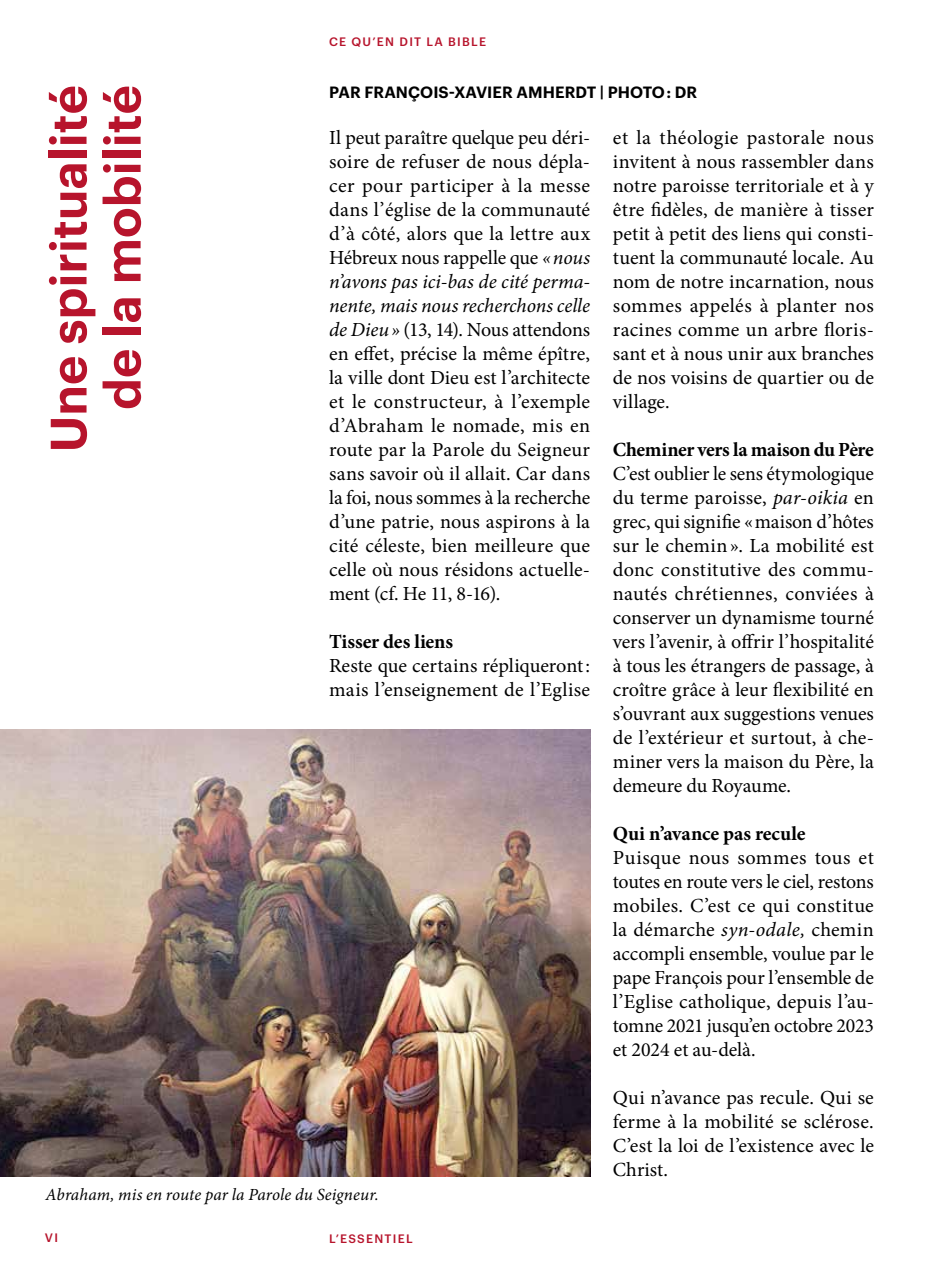
<style>
.page{position:relative;width:942px;height:1276px;background:#fff}
.page>*{position:absolute;margin:0;border:0;box-sizing:border-box;transform-origin:0 0}
.t1{font:600 50px/54px "Graphik";color:#b7142c;text-align:right}
.t2{font:20px/24px "Minion Pro";color:#000;text-align:justify}
.t3{font:700 20px "Minion Pro";letter-spacing:-.01em;color:#000}
.t4{font:italic 17px "Minion Pro";letter-spacing:.005em;color:#000}
.t5{font:600 16px "Graphik";letter-spacing:.005em;color:#000}
.t6{font:500 12px "Graphik";letter-spacing:.105em;color:#b7142c}
.s1{font-style:italic}
</style>
<div class="page">
<img style="left:0;top:729px;width:590px;height:447px">
<h1 class="t1" style="left:37px;top:452px;width:369px;rotate:-90deg">Une spiritualité de la mobilité</h1>
<p class="t6" style="left:329px;top:33px;width:158px">CE QU’EN DIT LA BIBLE</p>
<p class="t5" style="left:329px;top:80px;width:369px">PAR FRANÇOIS-XAVIER AMHERDT | PHOTO : DR</p>
<p class="t2" style="left:329px;top:126px;width:262px">Il peut paraître quelque peu déri&shy;soire de refuser de nous dépla&shy;cer pour participer à la messe dans l’église de la communauté d’à côté, alors que la lettre aux Hébreux nous rappelle que <span class="s1">«nous n’avons pas ici-bas de cité perma&shy;nente, mais nous recherchons celle de Dieu»</span> (13, 14). Nous attendons en effet, précise la même épître, la ville dont Dieu est l’architecte et le constructeur, à l’exemple d’Abraham le nomade, mis en route par la Parole du Seigneur sans savoir où il allait. Car dans la foi, nous sommes à la recherche d’une patrie, nous aspirons à la cité céleste, bien meilleure que celle où nous résidons actuelle&shy;ment (cf. He 11, 8-16).</p>
<p class="t3" style="left:329px;top:628px;width:125px">Tisser des liens</p>
<p class="t2" style="left:329px;top:654px;width:262px">Reste que certains répliqueront: mais l’enseignement de l’Eglise</p>
<p class="t2" style="left:612px;top:126px;width:262px">et la théologie pastorale nous invitent à nous rassembler dans notre paroisse territoriale et à y être fidèles, de manière à tisser petit à petit des liens qui consti&shy;tuent la communauté locale. Au nom de notre incarnation, nous sommes appelés à planter nos racines comme un arbre floris&shy;sant et à nous unir aux branches de nos voisins de quartier ou de village.</p>
<p class="t3" style="left:612px;top:436px;width:262px">Cheminer vers la maison du Père</p>
<p class="t2" style="left:612px;top:462px;width:262px">C’est oublier le sens étymologique du terme paroisse, <span class="s1">par-oikia</span> en grec, qui signifie «maison d’hôtes sur le chemin». La mobilité est donc constitutive des commu&shy;nautés chrétiennes, conviées à conserver un dynamisme tourné vers l’avenir, à offrir l’hospitalité à tous les étrangers de passage, à croître grâce à leur flexibilité en s’ouvrant aux suggestions venues de l’extérieur et surtout, à che&shy;miner vers la maison du Père, la demeure du Royaume.</p>
<p class="t3" style="left:612px;top:820px;width:194px">Qui n’avance pas recule</p>
<p class="t2" style="left:612px;top:846px;width:262px">Puisque nous sommes tous et toutes en route vers le ciel, restons mobiles. C’est ce qui constitue la démarche <span class="s1">syn-odale,</span> chemin accompli ensemble, voulue par le pape François pour l’ensemble de l’Eglise catholique, depuis l’au&shy;tomne 2021 jusqu’en octobre 2023 et 2024 et au-delà.</p>
<p class="t2" style="left:612px;top:1086px;width:262px">Qui n’avance pas recule. Qui se ferme à la mobilité se sclérose.<br>C’est la loi de l’existence avec le Christ.</p>
<p class="t4" style="left:45px;top:1183px;width:335px">Abraham, mis en route par la Parole du Seigneur.</p>
<p class="t6" style="left:45px;top:1228px;width:15px">VI</p>
<p class="t6" style="left:329px;top:1229px;width:85px">L’ESSENTIEL</p>
</div>
